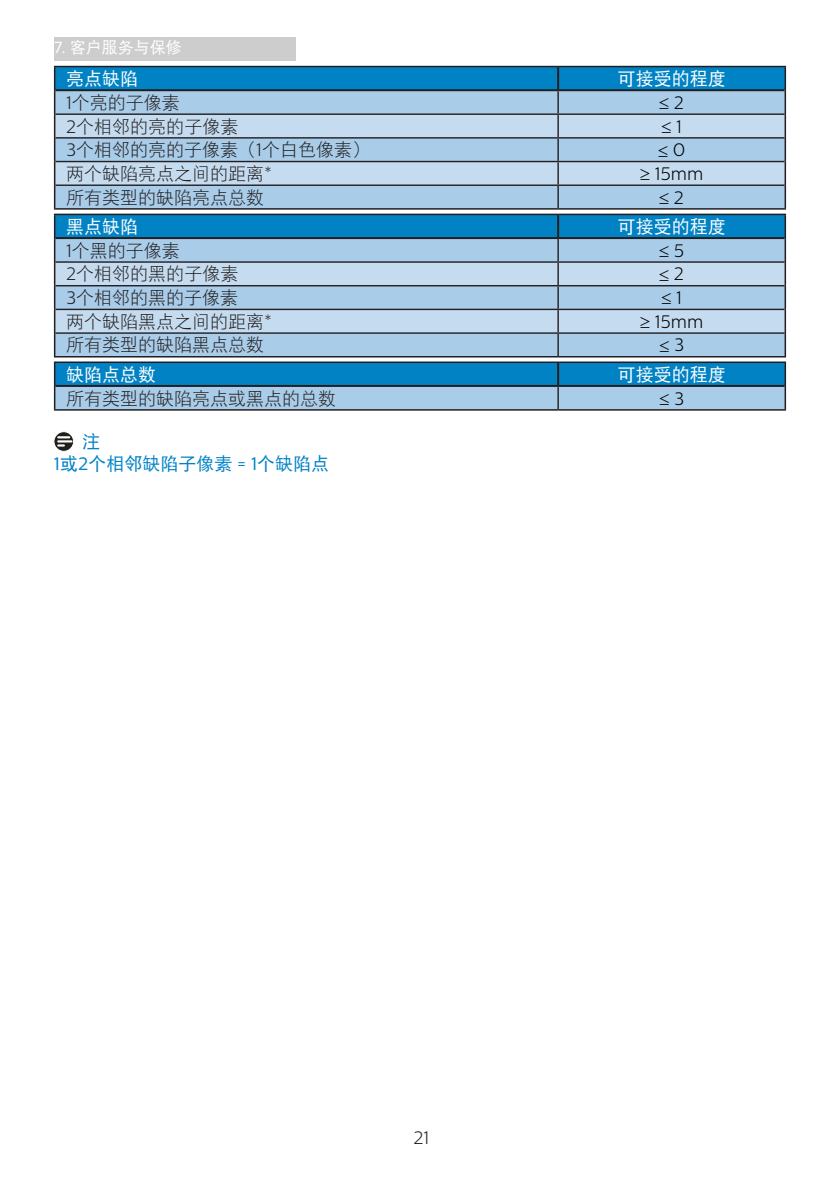
<style>
.page{position:relative;width:840px;height:1191px;background:#fff}
.page>*{position:absolute;margin:0;border:0;box-sizing:border-box;transform-origin:0 0}
.t1{font:18px "DFP Hei W3";color:#231f20}
.t2{font:18px "DFP Hei W5";color:#fff}
.t3{font:300 18px "Centrale Sans";color:#000}
.Note_body{font:18px "DFP Hei W5";color:#0082c5}
.t4{font:300 18px "Centrale Sans";color:#231f20}
.Heading_4_blue{font:18px "DFP Hei W5";color:#0082c5}
.t5{font:16px "DFP Hei W5";color:#fff}
.s1{font-family:"Centrale Sans"}
.s2{font-family:"Centrale Sans";font-weight:300}
</style>
<div class="page">
<div style="left:54px;top:37px;width:242px;height:24px;background:#cdcdcd"></div>
<hr style="left:54px;top:208px;width:504px;height:2px;background:#231f20">
<hr style="left:558px;top:208px;width:227px;height:2px;background:#231f20">
<hr style="left:54px;top:66px;width:504px;height:1px;background:#231f20">
<hr style="left:558px;top:66px;width:227px;height:1px;background:#231f20">
<svg style="left:54px;top:67px;width:731px;height:141px;background:#8fbbd9"></svg>
<hr style="left:557px;top:67px;width:2px;height:22px;background:#231f20">
<hr style="left:54px;top:356px;width:504px;height:1px;background:#231f20">
<hr style="left:558px;top:356px;width:227px;height:1px;background:#231f20">
<svg style="left:54px;top:214px;width:731px;height:142px;background:#8ebad8"></svg>
<hr style="left:557px;top:215px;width:2px;height:22px;background:#231f20">
<hr style="left:54px;top:409px;width:504px;height:2px;background:#231f20">
<hr style="left:558px;top:409px;width:227px;height:2px;background:#231f20">
<hr style="left:54px;top:361px;width:504px;height:2px;background:#231f20">
<hr style="left:558px;top:361px;width:227px;height:2px;background:#231f20">
<svg style="left:54px;top:362px;width:731px;height:48px;background:#509bc7"></svg>
<hr style="left:557px;top:363px;width:2px;height:22px;background:#231f20">
<svg style="left:54px;top:432px;width:20px;height:19px"></svg>
<div style="left:54px;top:432px;width:20px;height:19px;border:1px solid #fff;border-radius:50%"></div>
<svg style="left:58px;top:436px;width:13px;height:10px"></svg>
<p class="t5" style="left:54px;top:39px;width:129px"><span class="s1">7.</span> 客户服务与保修</p>
<p class="t2" style="left:66px;top:69px;width:74px">亮点缺陷</p>
<p class="t2" style="left:617px;top:69px;width:109px">可接受的程度</p>
<p class="t1" style="left:66px;top:93px;width:115px"><span class="s2">1</span>个亮的子像素</p>
<p class="t3" style="left:659px;top:92px;width:26px">≤ 2</p>
<p class="t1" style="left:66px;top:117px;width:174px"><span class="s2">2</span>个相邻的亮的子像素</p>
<p class="t3" style="left:661px;top:116px;width:22px">≤ 1</p>
<p class="t1" style="left:66px;top:141px;width:305px"><span class="s2">3</span>个相邻的亮的子像素（<span class="s2">1</span>个白色像素）</p>
<p class="t3" style="left:657px;top:140px;width:29px">≤ 0</p>
<p class="t1" style="left:66px;top:164px;width:207px">两个缺陷亮点之间的距离<span class="s2">*</span></p>
<p class="t3" style="left:639px;top:163px;width:65px">≥ 15mm</p>
<p class="t1" style="left:66px;top:188px;width:200px">所有类型的缺陷亮点总数</p>
<p class="t3" style="left:659px;top:187px;width:26px">≤ 2</p>
<p class="t2" style="left:66px;top:217px;width:74px">黑点缺陷</p>
<p class="t2" style="left:617px;top:217px;width:109px">可接受的程度</p>
<p class="t1" style="left:66px;top:241px;width:115px"><span class="s2">1</span>个黑的子像素</p>
<p class="t3" style="left:658px;top:240px;width:26px">≤ 5</p>
<p class="t1" style="left:66px;top:265px;width:174px"><span class="s2">2</span>个相邻的黑的子像素</p>
<p class="t3" style="left:659px;top:264px;width:26px">≤ 2</p>
<p class="t1" style="left:66px;top:288px;width:174px"><span class="s2">3</span>个相邻的黑的子像素</p>
<p class="t3" style="left:661px;top:287px;width:22px">≤ 1</p>
<p class="t1" style="left:66px;top:312px;width:207px">两个缺陷黑点之间的距离<span class="s2">*</span></p>
<p class="t3" style="left:639px;top:311px;width:65px">≥ 15mm</p>
<p class="t1" style="left:66px;top:336px;width:200px">所有类型的缺陷黑点总数</p>
<p class="t3" style="left:659px;top:335px;width:26px">≤ 3</p>
<p class="t2" style="left:66px;top:365px;width:92px">缺陷点总数</p>
<p class="t2" style="left:617px;top:365px;width:109px">可接受的程度</p>
<p class="t1" style="left:66px;top:389px;width:272px">所有类型的缺陷亮点或黑点的总数</p>
<p class="t3" style="left:659px;top:388px;width:26px">≤ 3</p>
<p class="Heading_4_blue" style="left:82px;top:432px;width:19px">注</p>
<p class="Note_body" style="left:54px;top:455px;width:277px"><span class="s1">1</span>或<span class="s1">2</span>个相邻缺陷子像素 <span class="s1">= 1</span>个缺陷点</p>
<p class="t4" style="left:413px;top:1128px;width:17px">21</p>
</div>
